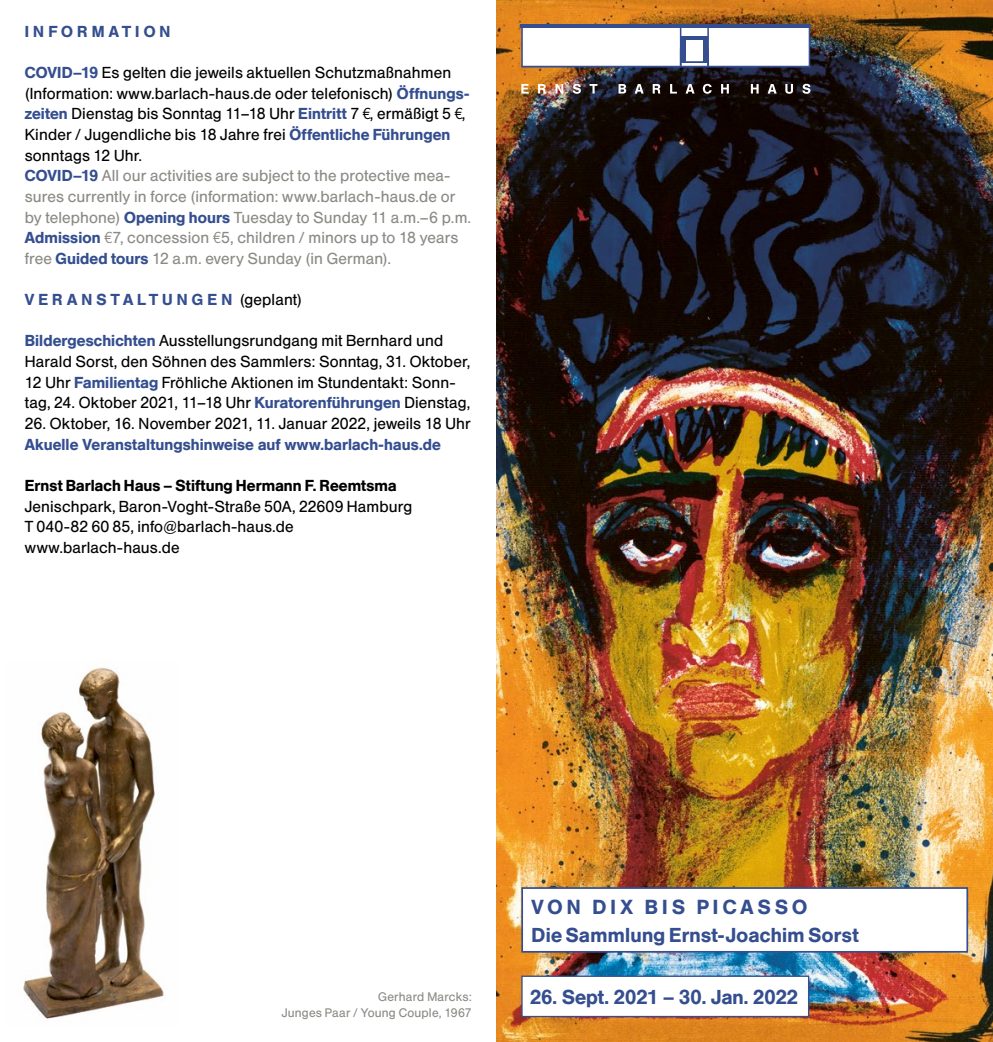
<style>
.page{position:relative;width:993px;height:1042px;background:#fff}
.page>*{position:absolute;margin:0;border:0;box-sizing:border-box;transform-origin:0 0}
.t1{font:500 20.12px "Helvetica BSK";letter-spacing:.215em;color:#344e8f}
.t2{font:500 19.95px "Helvetica BSK";letter-spacing:.015em;color:#344e8f}
.t3{font:15.75px/20.7px "Helvetica BSK";letter-spacing:.01em;color:#8b8a85}
.t4{font:15.75px/20.7px "Helvetica BSK";letter-spacing:.01em;color:#000}
.t5{font:500 15.75px "Helvetica BSK";letter-spacing:.015em;color:#344e8f}
.t6{font:500 15.75px "Helvetica BSK";letter-spacing:.01em;color:#000}
.t7{font:500 15.75px "Helvetica BSK";letter-spacing:.265em;color:#344e8f}
.t8{font:12.25px/15.8px "Helvetica BSK";letter-spacing:.015em;color:#8b8a85;text-align:right}
.s1{font-weight:500;color:#344e8f}
.s2{color:#000}
.s3{font-family:"Euro Signs Me BSK";color:#000}
.s4{font-family:"Euro Signs Me BSK"}
.s5{font-weight:400;color:#000}
</style>
<div class="page">
<img style="left:496px;top:0;width:496px;height:1042px">
<div style="left:521px;top:887px;width:446px;height:65px;background:#fff;border:2px solid #344e8f"></div>
<div style="left:521px;top:975px;width:288px;height:42px;background:#fff;border:1px solid #344e8f"></div>
<div style="left:522px;top:28px;width:286px;height:38px;background:#fff"></div>
<hr style="left:520px;top:25px;width:290px;height:3px;background:#344e8f">
<div style="left:680px;top:36px;width:28px;height:26px;background:#344e8f"></div>
<div style="left:686px;top:40px;width:16px;height:22px;background:#fff"></div>
<hr style="left:707px;top:28px;width:1px;height:39px;background:#344e8f">
<hr style="left:679px;top:28px;width:2px;height:39px;background:#344e8f">
<svg style="left:679px;top:49px;width:1px;height:17px"></svg>
<hr style="left:680px;top:61px;width:28px;height:2px;background:#344e8f">
<hr style="left:521px;top:28px;width:1px;height:39px;background:#344e8f">
<hr style="left:808px;top:28px;width:2px;height:39px;background:#344e8f">
<hr style="left:521px;top:66px;width:289px;height:1px;background:#344e8f">
<svg style="left:521px;top:84px;width:7px;height:10px"></svg>
<svg style="left:538px;top:84px;width:7px;height:10px"></svg>
<svg style="left:555px;top:84px;width:8px;height:10px"></svg>
<svg style="left:572px;top:84px;width:8px;height:10px"></svg>
<svg style="left:589px;top:84px;width:8px;height:10px"></svg>
<svg style="left:618px;top:84px;width:8px;height:10px"></svg>
<svg style="left:634px;top:84px;width:9px;height:10px"></svg>
<svg style="left:652px;top:84px;width:8px;height:10px"></svg>
<svg style="left:669px;top:84px;width:7px;height:10px"></svg>
<svg style="left:685px;top:84px;width:9px;height:10px"></svg>
<svg style="left:702px;top:84px;width:9px;height:10px"></svg>
<svg style="left:720px;top:84px;width:8px;height:10px"></svg>
<svg style="left:750px;top:84px;width:8px;height:10px"></svg>
<svg style="left:767px;top:84px;width:9px;height:10px"></svg>
<svg style="left:785px;top:84px;width:7px;height:10px"></svg>
<svg style="left:802px;top:84px;width:8px;height:10px"></svg>
<img style="left:23px;top:667px;width:141px;height:352px">
<p class="t7" style="left:25px;top:22px;width:147px">INFORMATION</p>
<p class="t3" style="left:25px;top:63px;width:448px"><span class="s1">COVID–19</span> <span class="s2">Es gelten die jeweils aktuellen Schutzmaßnahmen (Information: www.barlach-haus.de oder telefonisch)</span> <span class="s1">Öffnungs&shy;zeiten</span> <span class="s2">Dienstag bis Sonntag 11–18 Uhr</span> <span class="s1">Eintritt</span> <span class="s2">7</span> <span class="s3">F</span><span class="s2">, ermäßigt 5</span> <span class="s3">F</span><span class="s2">, Kinder / Jugendliche bis 18 Jahre frei</span> <span class="s1">Öffentliche Führungen </span><span class="s2">sonntags 12 Uhr.<br></span><span class="s1">COVID–19</span> All our activities are subject to the protective mea&shy;sures currently in force (information: www.barlach-haus.de or by telephone) <span class="s1">Opening hours</span> Tuesday to Sunday 11 a.m.–6 p.m.<br><span class="s1">Admission</span> <span class="s4">F</span>7, concession <span class="s4">F</span>5, children / minors up to 18 years free <span class="s1">Guided tours</span> 12 a.m. every Sunday (in German).</p>
<p class="t7" style="left:25px;top:290px;width:279px">VERANSTALTUNGEN <span class="s5">(geplant)</span></p>
<p class="t4" style="left:25px;top:331px;width:447px"><span class="s1">Bildergeschichten</span> Ausstellungsrundgang mit Bernhard und Harald Sorst, den Söhnen des Sammlers: Sonntag, 31. Oktober, 12 Uhr <span class="s1">Familientag</span> Fröhliche Aktionen im Stundentakt: Sonn&shy;tag, 24. Oktober 2021, 11–18 Uhr <span class="s1">Kuratorenführungen</span> Dienstag,</p>
<p class="t4" style="left:25px;top:414px;width:447px">26. Oktober, 16. November 2021, 11. Januar 2022, jeweils 18 Uhr</p>
<p class="t5" style="left:25px;top:435px;width:417px">Akuelle Veranstaltungshinweise auf www.barlach-haus.de</p>
<p class="t6" style="left:25px;top:476px;width:373px">Ernst Barlach Haus – Stiftung Hermann F. Reemtsma</p>
<p class="t4" style="left:25px;top:496px;width:389px">Jenischpark, Baron-Voght-Straße 50A, 22609 Hamburg<br>T 040-82 60 85, info@barlach-haus.de www.barlach-haus.de</p>
<p class="t8" style="left:281px;top:989px;width:191px">Gerhard Marcks:<br>Junges Paar / Young Couple, 1967</p>
<p class="t1" style="left:531px;top:895px;width:277px">VON DIX BIS PICASSO</p>
<p class="t2" style="left:531px;top:924px;width:328px">Die Sammlung Ernst-Joachim Sorst</p>
<p class="t2" style="left:530px;top:985px;width:269px">26. Sept. 2021 – 30. Jan. 2022</p>
</div>
